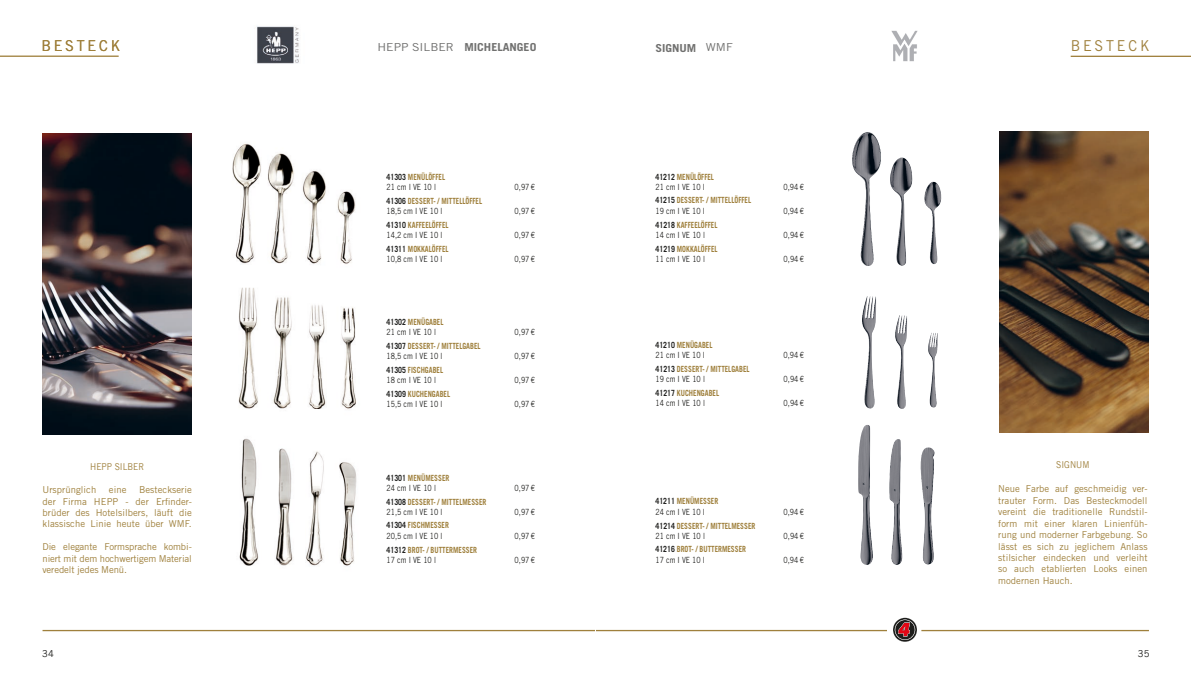
<style>
.page{position:relative;width:1191px;height:681px;background:#fff}
.page>*{position:absolute;margin:0;border:0;box-sizing:border-box;transform-origin:0 0}
.t1{font:15px "Trade Gothic LT Std";letter-spacing:.2em;color:#9f803c;scale:.95 1}
.t2{font:700 11px "Trade Gothic LT Std";color:#70706f;scale:1.1 1}
.t3{font:9.5px/11.4px "Trade Gothic LT Std";letter-spacing:.005em;color:#9f803c;text-align:justify}
.t4{font:9.5px "Trade Gothic LT Com";color:#9f803c;scale:.9 1}
.t5{font:9.5px "Trade Gothic LT Com";color:#1d1d1b}
.t6{font:700 8.5px/10.2px "Trade Gothic LT Std";color:#9f803c;scale:.82 1}
.t7{font:8.5px/10.2px "Trade Gothic LT Std";color:#1d1d1b;scale:.82 1}
.s1{font-weight:400}
.s2{color:#1d1d1b}
.s3{font-weight:400;color:#1d1d1b}
.s4{font-weight:700}
.s5{font-weight:700;color:#9f803c}
</style>
<div class="page">
<hr style="left:596px;top:629px;width:291px;height:2px;background:#9f803c">
<hr style="left:921px;top:629px;width:228px;height:2px;background:#9f803c">
<svg style="left:893px;top:617px;width:24px;height:24px"></svg>
<img style="left:999px;top:132px;width:150px;height:300px">
<img style="left:862px;top:296px;width:14px;height:112px">
<img style="left:852px;top:132px;width:29px;height:133px">
<img style="left:858px;top:425px;width:15px;height:140px">
<img style="left:895px;top:315px;width:12px;height:94px">
<img style="left:928px;top:333px;width:9px;height:75px">
<img style="left:924px;top:182px;width:17px;height:82px">
<img style="left:889px;top:439px;width:13px;height:126px">
<img style="left:890px;top:157px;width:22px;height:109px">
<img style="left:920px;top:447px;width:15px;height:117px">
<img style="left:891px;top:30px;width:27px;height:32px">
<hr style="left:1070px;top:56px;width:121px;height:1px;background:#9f803c">
<hr style="left:43px;top:629px;width:552px;height:2px;background:#9f803c">
<img style="left:43px;top:134px;width:149px;height:301px">
<img style="left:232px;top:143px;width:29px;height:121px">
<img style="left:238px;top:287px;width:20px;height:122px">
<img style="left:239px;top:438px;width:20px;height:127px">
<img style="left:268px;top:153px;width:26px;height:111px">
<img style="left:273px;top:297px;width:19px;height:112px">
<img style="left:275px;top:448px;width:18px;height:118px">
<img style="left:337px;top:191px;width:19px;height:73px">
<img style="left:302px;top:171px;width:24px;height:93px">
<img style="left:341px;top:307px;width:15px;height:103px">
<img style="left:306px;top:451px;width:18px;height:115px">
<img style="left:309px;top:305px;width:17px;height:103px">
<img style="left:339px;top:462px;width:18px;height:104px">
<hr style="left:0;top:56px;width:119px;height:1px;background:#9f803c">
<img style="left:257px;top:26px;width:42px;height:38px">
<p class="t1" style="left:41px;top:36px;width:85px">BESTECK</p>
<p class="t2" style="left:377px;top:40px;width:146px"><span class="s1">HEPP SILBER</span> MICHELANGEO</p>
<p class="t2" style="left:655px;top:41px;width:72px">SIGNUM <span class="s1">WMF</span></p>
<p class="t1" style="left:1070px;top:36px;width:85px">BESTECK</p>
<p class="t6" style="left:386px;top:172px;width:73px"><span class="s2">41303</span> MENÜLÖFFEL<br><span class="s3">21 cm I VE 10 l</span></p>
<p class="t7" style="left:514px;top:182px;width:26px">0,97 €</p>
<p class="t6" style="left:655px;top:172px;width:73px"><span class="s2">41212</span> MENÜLÖFFEL<br><span class="s3">21 cm I VE 10 l</span></p>
<p class="t7" style="left:783px;top:182px;width:26px">0,94 €</p>
<p class="t6" style="left:386px;top:196px;width:118px"><span class="s2">41306</span> DESSERT- / MITTELLÖFFEL<br><span class="s3">18,5 cm I VE 10 l</span></p>
<p class="t7" style="left:514px;top:206px;width:26px">0,97 €</p>
<p class="t7" style="left:386px;top:244px;width:77px"><span class="s4">41311</span> <span class="s5">MOKKALÖFFEL<br></span>10,8 cm I VE 10 l</p>
<p class="t7" style="left:514px;top:254px;width:26px">0,97 €</p>
<p class="t6" style="left:386px;top:220px;width:77px"><span class="s2">41310</span> KAFFEELÖFFEL<br><span class="s3">14,2 cm I VE 10 l</span></p>
<p class="t7" style="left:514px;top:230px;width:26px">0,97 €</p>
<p class="t6" style="left:655px;top:195px;width:118px"><span class="s2">41215</span> DESSERT- / MITTELLÖFFEL<br><span class="s3">19 cm I VE 10 l</span></p>
<p class="t7" style="left:783px;top:205px;width:26px">0,94 €</p>
<p class="t6" style="left:655px;top:243px;width:77px"><span class="s2">41219</span> MOKKALÖFFEL<br><span class="s3">11 cm I VE 10 l</span></p>
<p class="t7" style="left:783px;top:253px;width:26px">0,94 €</p>
<p class="t6" style="left:655px;top:219px;width:77px"><span class="s2">41218</span> KAFFEELÖFFEL<br><span class="s3">14 cm I VE 10 l</span></p>
<p class="t7" style="left:783px;top:229px;width:26px">0,94 €</p>
<p class="t7" style="left:386px;top:316px;width:71px"><span class="s4">41302</span> <span class="s5">MENÜGABEL<br></span>21 cm I VE 10 l</p>
<p class="t7" style="left:514px;top:326px;width:26px">0,97 €</p>
<p class="t6" style="left:386px;top:340px;width:116px"><span class="s2">41307</span> DESSERT- / MITTELGABEL<br><span class="s3">18,5 cm I VE 10 l</span></p>
<p class="t7" style="left:514px;top:350px;width:26px">0,97 €</p>
<p class="t7" style="left:655px;top:339px;width:71px"><span class="s4">41210</span> <span class="s5">MENÜGABEL<br></span>21 cm I VE 10 l</p>
<p class="t7" style="left:783px;top:350px;width:26px">0,94 €</p>
<p class="t6" style="left:386px;top:364px;width:70px"><span class="s2">41305</span> FISCHGABEL<br><span class="s3">18 cm I VE 10 l</span></p>
<p class="t7" style="left:514px;top:375px;width:26px">0,97 €</p>
<p class="t7" style="left:386px;top:388px;width:79px"><span class="s4">41309</span> <span class="s5">KUCHENGABEL<br></span>15,5 cm I VE 10 l</p>
<p class="t7" style="left:514px;top:398px;width:26px">0,97 €</p>
<p class="t6" style="left:655px;top:363px;width:116px"><span class="s2">41213</span> DESSERT- / MITTELGABEL<br><span class="s3">19 cm I VE 10 l</span></p>
<p class="t7" style="left:783px;top:374px;width:26px">0,94 €</p>
<p class="t6" style="left:655px;top:387px;width:79px"><span class="s2">41217</span> KUCHENGABEL<br><span class="s3">14 cm I VE 10 l</span></p>
<p class="t7" style="left:783px;top:397px;width:26px">0,94 €</p>
<p class="t4" style="left:90px;top:460px;width:61px">HEPP SILBER</p>
<p class="t4" style="left:1056px;top:459px;width:38px">SIGNUM</p>
<p class="t3" style="left:43px;top:483px;width:151px;text-indent:97px">Besteckserie der Firma HEPP - der Erfinder&shy;brüder des Hotelsilbers, läuft die klassische Linie heute über WMF.</p>
<p class="t3" style="left:43px;top:540px;width:151px">Die elegante Formsprache kombi&shy;niert mit dem hochwertigem Material veredelt jedes Menü.</p>
<p class="t3" style="left:43px;top:483px;width:55px">Ursprünglich</p>
<p class="t3" style="left:109px;top:483px;width:19px">eine</p>
<p class="t6" style="left:386px;top:472px;width:78px"><span class="s2">41301</span> MENÜMESSER<br><span class="s3">24 cm I VE 10 l</span></p>
<p class="t7" style="left:514px;top:482px;width:26px">0,97 €</p>
<p class="t6" style="left:386px;top:496px;width:123px"><span class="s2">41308</span> DESSERT- / MITTELMESSER<br><span class="s3">21,5 cm I VE 10 l</span></p>
<p class="t7" style="left:514px;top:506px;width:26px">0,97 €</p>
<p class="t7" style="left:386px;top:520px;width:78px"><span class="s4">41304</span> <span class="s5">FISCHMESSER<br></span>20,5 cm I VE 10 l</p>
<p class="t7" style="left:514px;top:530px;width:26px">0,97 €</p>
<p class="t6" style="left:386px;top:544px;width:112px"><span class="s2">41312</span> BROT- / BUTTERMESSER<br><span class="s3">17 cm I VE 10 l</span></p>
<p class="t7" style="left:514px;top:554px;width:26px">0,97 €</p>
<p class="t6" style="left:655px;top:496px;width:78px"><span class="s2">41211</span> MENÜMESSER<br><span class="s3">24 cm I VE 10 l</span></p>
<p class="t7" style="left:783px;top:506px;width:26px">0,94 €</p>
<p class="t6" style="left:655px;top:520px;width:123px"><span class="s2">41214</span> DESSERT- / MITTELMESSER<br><span class="s3">21 cm I VE 10 l</span></p>
<p class="t7" style="left:783px;top:530px;width:26px">0,94 €</p>
<p class="t6" style="left:655px;top:544px;width:112px"><span class="s2">41216</span> BROT- / BUTTERMESSER<br><span class="s3">17 cm I VE 10 l</span></p>
<p class="t7" style="left:783px;top:554px;width:26px">0,94 €</p>
<p class="t3" style="left:998px;top:483px;width:151px">Neue Farbe auf geschmeidig ver&shy;trauter Form. Das Besteckmodell vereint die traditionelle Rundstil&shy;form mit einer klaren Linienfüh&shy;rung und moderner Farbgebung. So lässt es sich zu jeglichem Anlass stilsicher eindecken und verleiht so auch etablierten Looks einen modernen Hauch.</p>
<p class="t5" style="left:42px;top:648px;width:13px">34</p>
<p class="t5" style="left:1137px;top:648px;width:13px">35</p>
</div>
